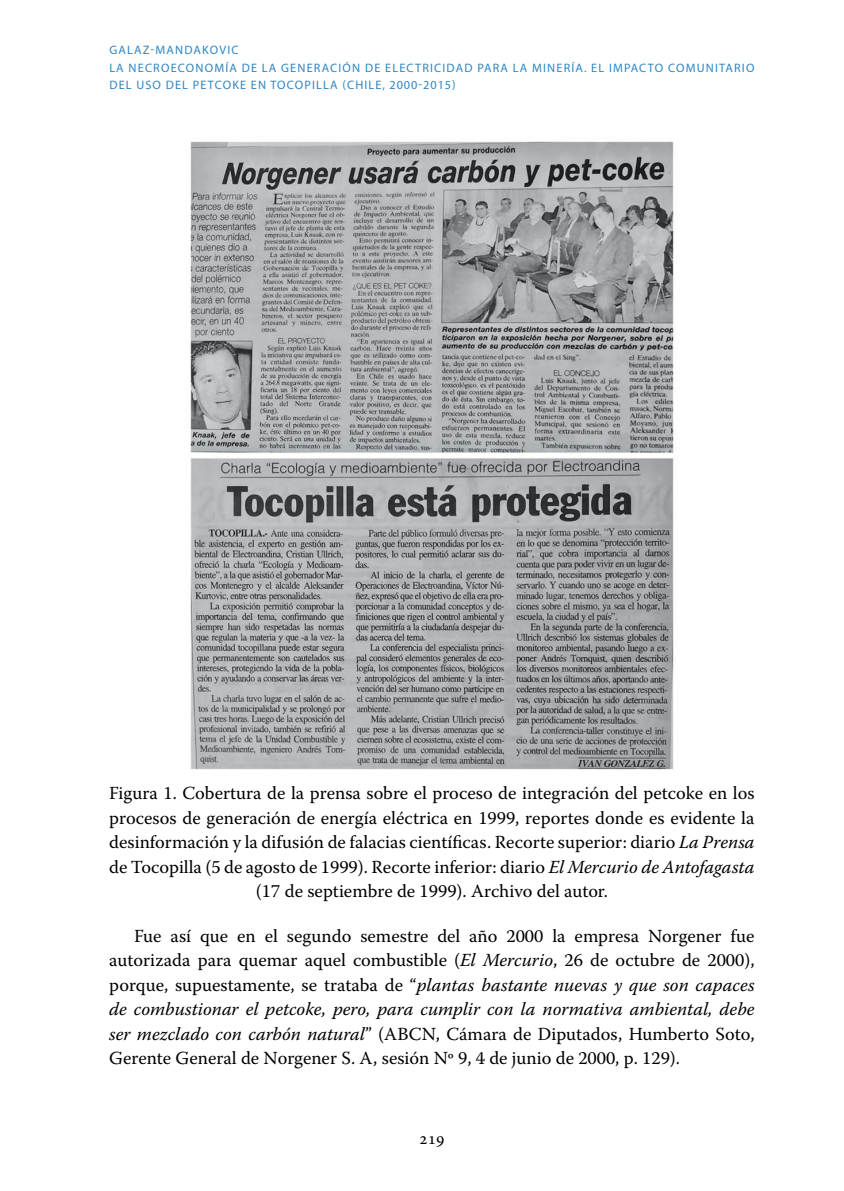
<style>
.page{position:relative;width:844px;height:1191px;background:#fff}
.page>*{position:absolute;margin:0;border:0;box-sizing:border-box;transform-origin:0 0}
.t1{font:18.38px/24.5px "Warnock Pro";color:#000;text-align:center}
.t2{font:17.5px "Minion Pro";color:#000}
.t3{font:12.25px/17.5px "Myriad Pro";letter-spacing:.095em;color:#2f85c3}
.s1{font-style:italic}
</style>
<div class="page">
<img style="left:190px;top:141px;width:484px;height:629px">
<p class="t3" style="left:109px;top:41px;width:646px">GALAZ-MANDAKOVIC<br>LA NECROECONOMÍA DE LA GENERACIÓN DE ELECTRICIDAD PARA LA MINERÍA. EL IMPACTO COMUNITARIO<br>DEL USO DEL PETCOKE EN TOCOPILLA (CHILE, 2000-2015)</p>
<p class="t1" style="left:109px;top:780px;width:646px">Figura 1. Cobertura de la prensa sobre el proceso de integración del petcoke en los procesos de generación de energía eléctrica en 1999, reportes donde es evidente la desinformación y la difusión de falacias científicas. Recorte superior: diario <span class="s1">La Prensa </span>de Tocopilla (5 de agosto de 1999). Recorte inferior: diario <span class="s1">El Mercurio de Antofagasta </span>(17 de septiembre de 1999). Archivo del autor.</p>
<p class="t1" style="left:109px;top:923px;width:646px;text-align:justify;text-indent:25px">Fue así que en el segundo semestre del año 2000 la empresa Norgener fue autorizada para quemar aquel combustible (<span class="s1">El Mercurio</span>, 26 de octubre de 2000), porque, supuestamente, se trataba de “<span class="s1">plantas bastante nuevas y que son capaces de combustionar el petcoke, pero, para cumplir con la normativa ambiental, debe ser mezclado con carbón natural</span>” (ABCN, Cámara de Diputados, Humberto Soto, Gerente General de Norgener S. A, sesión Nº 9, 4 de junio de 2000, p. 129).</p>
<p class="t2" style="left:419px;top:1126px;width:27px">219</p>
</div>
